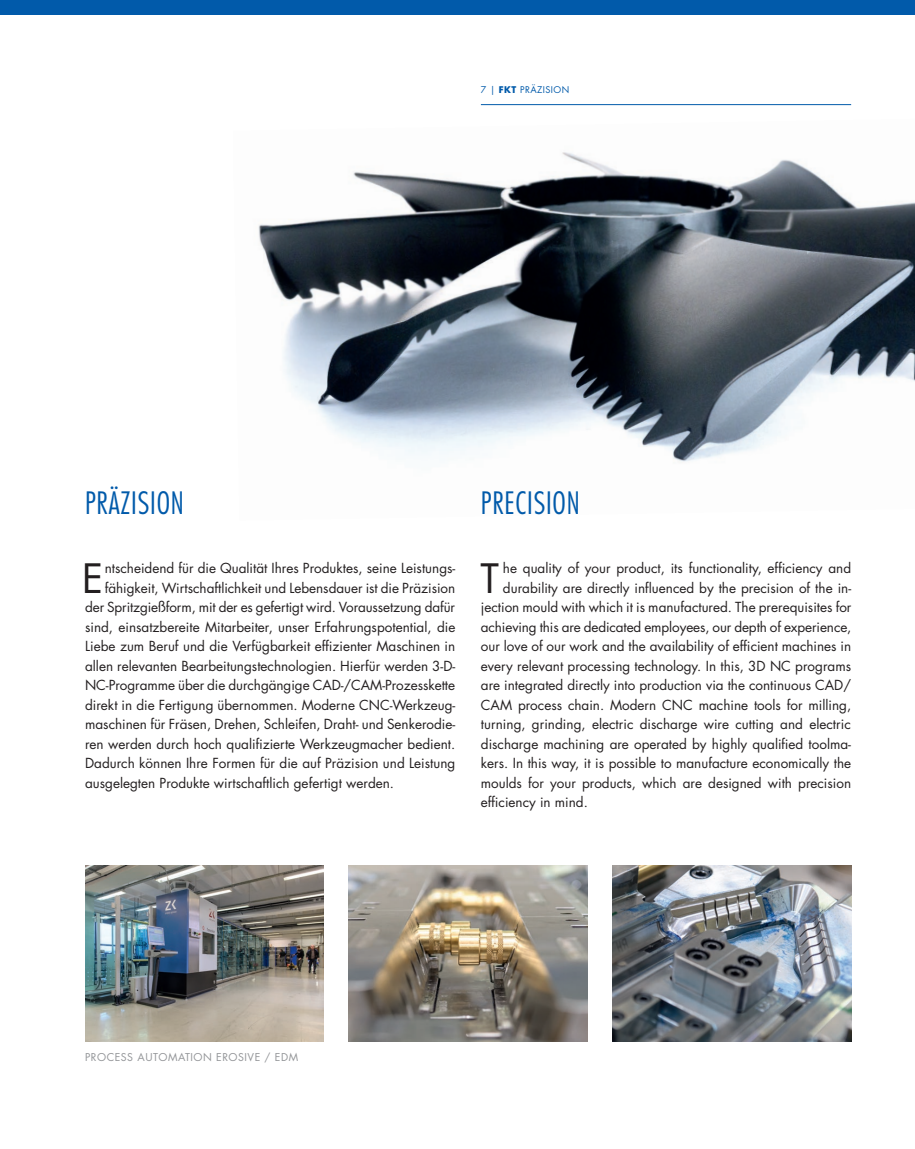
<style>
.page{position:relative;width:915px;height:1149px;background:#fff}
.page>*{position:absolute;margin:0;border:0;box-sizing:border-box;transform-origin:0 0}
.t1{font:39.3px "Futura Std";color:#231f20}
.t2{font:300 condensed 30px "Futura Std";letter-spacing:.025em;color:#015aaa}
.t3{font:13.5px "Futura Std";color:#231f20}
.t4{font:10.5px "Futura Std";letter-spacing:.05em;color:#939598}
.t5{font:9px "Futura Std";letter-spacing:.05em;color:#015aaa}
.s1{font-weight:700}
</style>
<div class="page">
<div style="left:0;top:0;width:914px;height:15px;background:#015aaa"></div>
<hr style="left:480px;top:104px;width:370px;height:1px;background:#015aaa">
<img style="left:258px;top:152px;width:656px;height:310px">
<img style="left:612px;top:865px;width:238px;height:176px">
<img style="left:85px;top:865px;width:238px;height:176px">
<img style="left:349px;top:865px;width:238px;height:176px">
<p class="t5" style="left:480px;top:83px;width:90px">7 | <span class="s1">FKT</span> PRÄZISION</p>
<h2 class="t2" style="left:85px;top:485px;width:100px">PRÄZISION</h2>
<h2 class="t2" style="left:480px;top:485px;width:100px">PRECISION</h2>
<h1 class="t1" style="left:82px;top:553px;width:23px">E</h1>
<p class="t3" style="left:105px;top:559px;width:352px">ntscheidend für die Qualität Ihres Produktes, seine Leistungs-</p>
<p class="t3" style="left:105px;top:578px;width:352px">fähigkeit, Wirtschaftlichkeit und Lebensdauer ist die Präzision</p>
<p class="t3" style="left:85px;top:598px;width:371px">der Spritzgießform, mit der es gefertigt wird. Voraussetzung dafür</p>
<p class="t3" style="left:85px;top:617px;width:371px">sind, einsatzbereite Mitarbeiter, unser Erfahrungspotential, die</p>
<p class="t3" style="left:85px;top:637px;width:371px">Liebe zum Beruf und die Verfügbarkeit effizienter Maschinen in</p>
<p class="t3" style="left:85px;top:656px;width:371px">allen relevanten Bearbeitungstechnologien. Hierfür werden 3-D-</p>
<p class="t3" style="left:85px;top:676px;width:371px">NC-Programme über die durchgängige CAD-/CAM-Prozesskette</p>
<p class="t3" style="left:85px;top:695px;width:371px">direkt in die Fertigung übernommen. Moderne CNC-Werkzeug-</p>
<p class="t3" style="left:85px;top:715px;width:371px">maschinen für Fräsen, Drehen, Schleifen, Draht- und Senkerodie-</p>
<p class="t3" style="left:85px;top:734px;width:371px">ren werden durch hoch qualifizierte Werkzeugmacher bedient.</p>
<p class="t3" style="left:85px;top:754px;width:371px">Dadurch können Ihre Formen für die auf Präzision und Leistung</p>
<p class="t3" style="left:85px;top:773px;width:310px">ausgelegten Produkte wirtschaftlich gefertigt werden.</p>
<h1 class="t1" style="left:480px;top:553px;width:20px">T</h1>
<p class="t3" style="left:503px;top:559px;width:349px">he quality of your product, its functionality, efficiency and</p>
<p class="t3" style="left:503px;top:578px;width:349px">durability are directly influenced by the precision of the in-</p>
<p class="t3" style="left:480px;top:598px;width:372px">jection mould with which it is manufactured. The prerequisites for</p>
<p class="t3" style="left:480px;top:617px;width:372px">achieving this are dedicated employees, our depth of experience,</p>
<p class="t3" style="left:480px;top:637px;width:371px">our love of our work and the availability of efficient machines in</p>
<p class="t3" style="left:480px;top:656px;width:371px">every relevant processing technology. In this, 3D NC programs</p>
<p class="t3" style="left:480px;top:676px;width:371px">are integrated directly into production via the continuous CAD/</p>
<p class="t3" style="left:480px;top:695px;width:371px">CAM process chain. Modern CNC machine tools for milling,</p>
<p class="t3" style="left:480px;top:715px;width:371px">turning, grinding, electric discharge wire cutting and electric</p>
<p class="t3" style="left:480px;top:734px;width:371px">discharge machining are operated by highly qualified toolma-</p>
<p class="t3" style="left:480px;top:754px;width:371px">kers. In this way, it is possible to manufacture economically the</p>
<p class="t3" style="left:480px;top:773px;width:371px">moulds for your products, which are designed with precision</p>
<p class="t3" style="left:480px;top:793px;width:108px">efficiency in mind.</p>
<p class="t4" style="left:85px;top:1049px;width:214px">PROCESS AUTOMATION EROSIVE / EDM</p>
</div>
